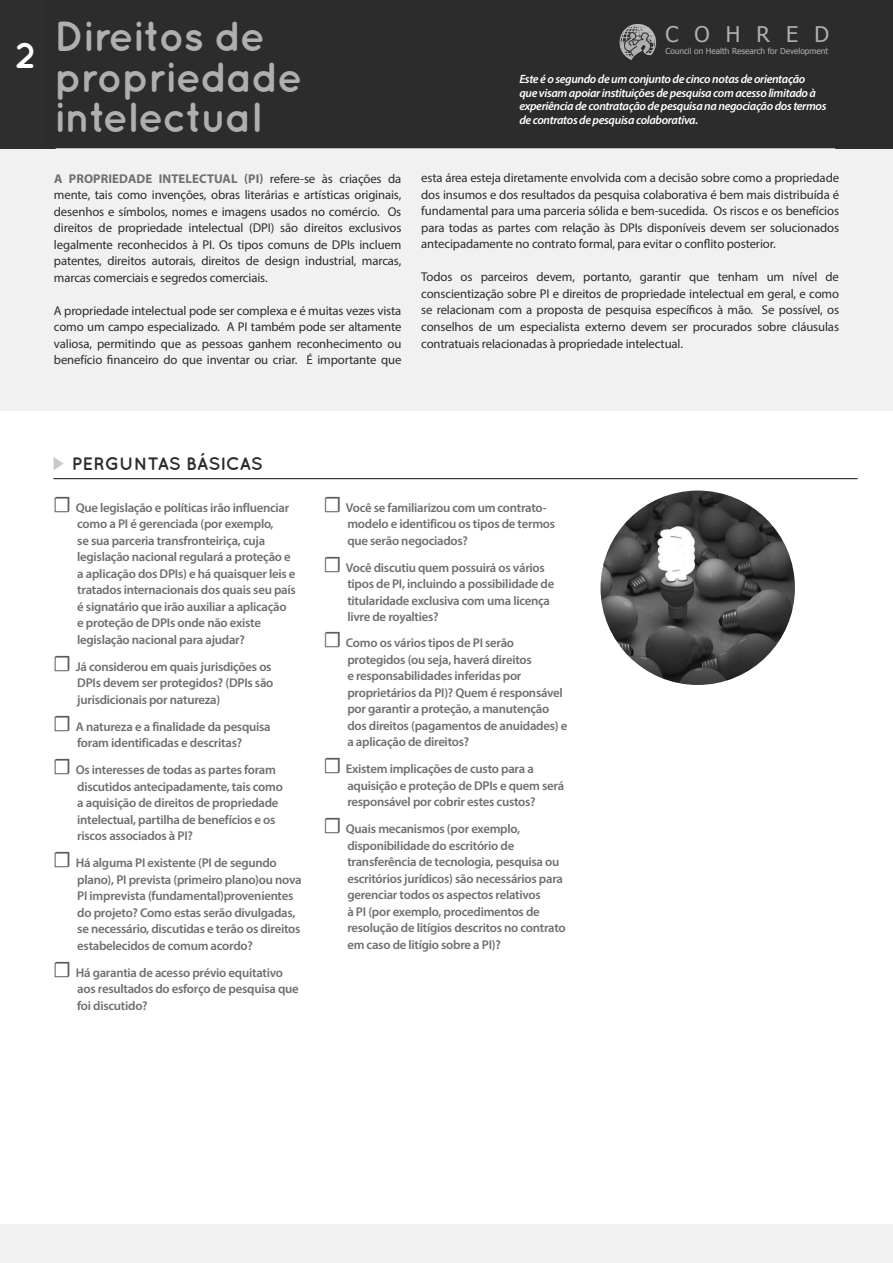
<style>
.page{position:relative;width:893px;height:1263px;background:#fff}
.page>*{position:absolute;margin:0;border:0;box-sizing:border-box;transform-origin:0 0}
.t1{font:700 42px/40.5px "Quicksand";letter-spacing:-.03em;color:#afafaf}
.t2{font:700 36px "Quicksand";color:#fff}
.t3{font:21.6px "Tahoma";letter-spacing:.75em;color:#afafaf}
.t4{font:700 18px "Quicksand";color:#2c2c2c}
.t5{font:600 12.75px/16.5px "Myriad Pro";letter-spacing:-.02em;color:#6f6f6f}
.t6{font:12.75px/16.5px "Myriad Pro";letter-spacing:-.01em;color:#2c2c2c;text-align:justify}
.t7{font:italic 600 12px/13.5px "Myriad Pro";letter-spacing:-.03em;color:#fff}
.t8{font:8.25px "Tahoma";color:#afafaf}
.s1{font-weight:700;color:#6f6f6f}
.s2{font-family:"Source Sans Pro";font-weight:400;font-size:22.5px;color:#5a5a5a}
</style>
<div class="page">
<div style="left:0;top:148px;width:893px;height:262px;background:#f1f1f1"></div>
<div style="left:0;top:0;width:893px;height:149px;background:#2c2c2c"></div>
<svg style="left:620px;top:24px;width:36px;height:36px"></svg>
<hr style="left:53px;top:478px;width:805px;height:1px;background:#101010">
<hr style="left:56px;top:149px;width:779px;height:1px;background:#fff">
<div style="left:0;top:1224px;width:893px;height:39px;background:#f1f1f1"></div>
<img style="left:600px;top:490px;width:195px;height:195px;border-radius:97px">
<h2 class="t2" style="left:15px;top:34px;width:23px">2</h2>
<h1 class="t1" style="left:54px;top:15px;width:250px">Direitos de propriedade intelectual</h1>
<p class="t6" style="left:54px;top:170px;width:349px"><span class="s1">A PROPRIEDADE INTELECTUAL (PI)</span> refere-se às criações da mente, tais como invenções, obras literárias e artísticas originais, desenhos e símbolos, nomes e imagens usados no comércio. Os direitos de propriedade intelectual (DPI) são direitos exclusivos legalmente reconhecidos à PI. Os tipos comuns de DPIs incluem patentes, direitos autorais, direitos de design industrial, marcas, marcas comerciais e segredos comerciais.</p>
<p class="t6" style="left:54px;top:302px;width:349px">A propriedade intelectual pode ser complexa e é muitas vezes vista como um campo especializado. A PI também pode ser altamente valiosa, permitindo que as pessoas ganhem reconhecimento ou benefício financeiro do que inventar ou criar. É importante que</p>
<h3 class="t3" style="left:665px;top:20px;width:165px">COHRED</h3>
<p class="t8" style="left:665px;top:45px;width:164px">Council on Health Research for Development</p>
<p class="t7" style="left:519px;top:72px;width:309px">Este é o segundo de um conjunto de cinco notas de orientação<br>que visam apoiar instituições de pesquisa com acesso limitado à experiência de contratação de pesquisa na negociação dos termos de contratos de pesquisa colaborativa.</p>
<p class="t6" style="left:421px;top:170px;width:419px">esta área esteja diretamente envolvida com a decisão sobre como a propriedade dos insumos e dos resultados da pesquisa colaborativa é bem mais distribuída é fundamental para uma parceria sólida e bem-sucedida. Os riscos e os benefícios para todas as partes com relação às DPIs disponíveis devem ser solucionados antecipadamente no contrato formal, para evitar o conflito posterior.</p>
<p class="t6" style="left:421px;top:269px;width:419px">Todos os parceiros devem, portanto, garantir que tenham um nível de conscientização sobre PI e direitos de propriedade intelectual em geral, e como se relacionam com a proposta de pesquisa específicos à mão. Se possível, os conselhos de um especialista externo devem ser procurados sobre cláusulas contratuais relacionadas à propriedade intelectual.</p>
<h3 class="t4" style="left:72px;top:453px;width:192px">PERGUNTAS BÁSICAS</h3>
<p class="t5" style="left:77px;top:499px;width:220px;text-indent:-24px"><span class="s2">☐</span> Que legislação e políticas irão influenciar como a PI é gerenciada (por exemplo,<br>se sua parceria transfronteiriça, cuja legislação nacional regulará a proteção e a aplicação dos DPIs) e há quaisquer leis e tratados internacionais dos quais seu país é signatário que irão auxiliar a aplicação e proteção de DPIs onde não existe legislação nacional para ajudar?</p>
<p class="t5" style="left:77px;top:658px;width:198px;text-indent:-24px"><span class="s2">☐</span> Já considerou em quais jurisdições os<br>DPIs devem ser protegidos? (DPIs são jurisdicionais por natureza)</p>
<p class="t5" style="left:53px;top:718px;width:219px;text-align:center"><span class="s2">☐</span> A natureza e a finalidade da pesquisa foram identificadas e descritas?</p>
<p class="t5" style="left:77px;top:761px;width:207px;text-indent:-24px"><span class="s2">☐</span> Os interesses de todas as partes foram discutidos antecipadamente, tais como a aquisição de direitos de propriedade intelectual, partilha de benefícios e os riscos associados à PI?</p>
<p class="t5" style="left:77px;top:854px;width:226px;text-indent:-24px"><span class="s2">☐</span> Há alguma PI existente (PI de segundo plano), PI prevista (primeiro plano)ou nova PI imprevista (fundamental)provenientes do projeto? Como estas serão divulgadas, se necessário, discutidas e terão os direitos estabelecidos de comum acordo?</p>
<p class="t5" style="left:77px;top:964px;width:223px;text-indent:-24px"><span class="s2">☐</span> Há garantia de acesso prévio equitativo aos resultados do esforço de pesquisa que foi discutido?</p>
<p class="t5" style="left:347px;top:499px;width:209px;text-indent:-24px"><span class="s2">☐</span> Você se familiarizou com um contrato&shy;modelo e identificou os tipos de termos que serão negociados?</p>
<p class="t5" style="left:347px;top:559px;width:208px;text-indent:-24px"><span class="s2">☐</span> Você discutiu quem possuirá os vários tipos de PI, incluindo a possibilidade de titularidade exclusiva com uma licença livre de royalties?</p>
<p class="t5" style="left:347px;top:635px;width:221px;text-indent:-24px"><span class="s2">☐</span> Como os vários tipos de PI serão protegidos (ou seja, haverá direitos<br>e responsabilidades inferidas por proprietários da PI)? Quem é responsável por garantir a proteção, a manutenção dos direitos (pagamentos de anuidades) e a aplicação de direitos?</p>
<p class="t5" style="left:347px;top:761px;width:218px;text-indent:-24px"><span class="s2">☐</span> Existem implicações de custo para a aquisição e proteção de DPIs e quem será responsável por cobrir estes custos?</p>
<p class="t5" style="left:347px;top:821px;width:220px;text-indent:-24px"><span class="s2">☐</span> Quais mecanismos (por exemplo, disponibilidade do escritório de transferência de tecnologia, pesquisa ou escritórios jurídicos) são necessários para gerenciar todos os aspectos relativos<br>à PI (por exemplo, procedimentos de resolução de litígios descritos no contrato em caso de litígio sobre a PI)?</p>
</div>
